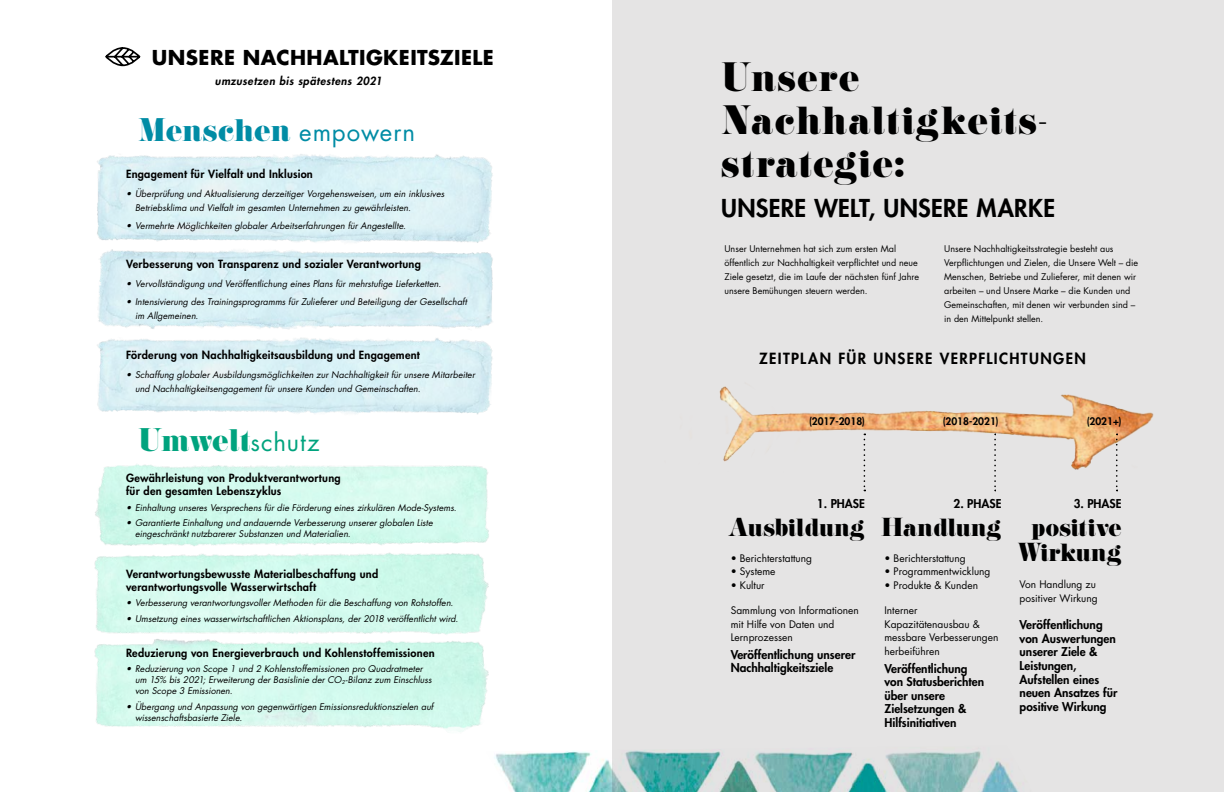
<style>
.page{position:relative;width:1224px;height:792px;background:#fff}
.page>*{position:absolute;margin:0;border:0;box-sizing:border-box;transform-origin:0 0}
.t1{font:38px/43px "Spiffily NF";letter-spacing:.01em;color:#000}
.t2{font:30.3px "Spiffily NF";letter-spacing:-.015em;color:#008ca5}
.t3{font:30.3px "Spiffily NF";letter-spacing:-.015em;color:#00a37e}
.t4{font:24.1px/25.4px "Spiffily NF";letter-spacing:-.03em;color:#000;text-align:center}
.t5{font:800 24px "Futura Std";letter-spacing:.015em;color:#000}
.t6{font:700 20px "Futura Std";letter-spacing:.02em;color:#000}
.t7{font:800 15px "Futura Std";letter-spacing:.09em;color:#000}
.t8{font:800 11.9px/13.5px "Futura Std";color:#000}
.t9{font:800 11px/13.2px "Futura Std";letter-spacing:.02em;color:#000}
.t10{font:italic 800 11px "Futura Std";letter-spacing:.045em;color:#000}
.t11{font:10.2px/13.5px "Futura Std";color:#000}
.t12{font:800 10.2px "Futura Std";color:#000}
.t13{font:italic 9px/11px "Futura Std";letter-spacing:.005em;color:#000}
.t14{font:9px/14px "Futura Std";color:#000}
.s1{font-family:"Futura Std";font-size:24px}
</style>
<div class="page">
<img style="left:494px;top:751px;width:118px;height:41px">
<div style="left:612px;top:0;width:612px;height:792px;background:#e5e4e4"></div>
<img style="left:719px;top:386px;width:435px;height:95px">
<svg style="left:1116px;top:434px;width:2px;height:57px"></svg>
<svg style="left:994px;top:434px;width:2px;height:57px"></svg>
<svg style="left:864px;top:434px;width:1px;height:57px"></svg>
<img style="left:94px;top:464px;width:395px;height:268px">
<img style="left:97px;top:154px;width:396px;height:261px">
<svg style="left:105px;top:47px;width:36px;height:20px"></svg>
<h3 class="t6" style="left:152px;top:44px;width:343px">UNSERE NACHHALTIGKEITSZIELE</h3>
<p class="t10" style="left:215px;top:74px;width:168px">umzusetzen bis spätestens 2021</p>
<h2 class="t2" style="left:138px;top:112px;width:278px">Menschen <span class="s1">empowern</span></h2>
<p class="t9" style="left:126px;top:167px;width:188px">Engagement für Vielfalt und Inklusion</p>
<p class="t13" style="left:135px;top:186px;width:311px;line-height:14px;text-indent:-9px">• Überprüfung und Aktualisierung derzeitiger Vorgehensweisen, um ein inklusives<br>Betriebsklima und Vielfalt im gesamten Unternehmen zu gewährleisten.</p>
<p class="t13" style="left:126px;top:220px;width:281px">• Vermehrte Möglichkeiten globaler Arbeitserfahrungen für Angestellte.</p>
<p class="t9" style="left:126px;top:258px;width:296px">Verbesserung von Transparenz und sozialer Verantwortung</p>
<p class="t13" style="left:126px;top:278px;width:317px">• Vervollständigung und Veröffentlichung eines Plans für mehrstufige Lieferketten.</p>
<p class="t13" style="left:135px;top:295px;width:333px;line-height:14px;text-indent:-9px">• Intensivierung des Trainingsprogramms für Zulieferer und Beteiligung der Gesellschaft im Allgemeinen.</p>
<p class="t9" style="left:126px;top:349px;width:295px">Förderung von Nachhaltigkeitsausbildung und Engagement</p>
<p class="t13" style="left:135px;top:368px;width:341px;line-height:14px;text-indent:-9px">• Schaffung globaler Ausbildungsmöglichkeiten zur Nachhaltigkeit für unsere Mitarbeiter und Nachhaltigkeitsengagement für unsere Kunden und Gemeinschaften.</p>
<h2 class="t3" style="left:138px;top:422px;width:183px">Umwelt<span class="s1">schutz</span></h2>
<p class="t9" style="left:126px;top:471px;width:216px">Gewährleistung von Produktverantwortung für den gesamten Lebenszyklus</p>
<p class="t13" style="left:126px;top:502px;width:332px">• Einhaltung unseres Versprechens für die Förderung eines zirkulären Mode-Systems.</p>
<p class="t13" style="left:135px;top:518px;width:299px;text-indent:-9px">• Garantierte Einhaltung und andauernde Verbesserung unserer globalen Liste eingeschränkt nutzbarerer Substanzen und Materialien.</p>
<p class="t9" style="left:126px;top:567px;width:254px">Verantwortungsbewusste Materialbeschaffung und verantwortungsvolle Wasserwirtschaft</p>
<p class="t13" style="left:126px;top:598px;width:329px">• Verbesserung verantwortungsvoller Methoden für die Beschaffung von Rohstoffen.</p>
<p class="t13" style="left:126px;top:613px;width:334px">• Umsetzung eines wasserwirtschaftlichen Aktionsplans, der 2018 veröffentlicht wird.</p>
<p class="t9" style="left:126px;top:646px;width:310px">Reduzierung von Energieverbrauch und Kohlenstoffemissionen</p>
<p class="t13" style="left:135px;top:664px;width:298px;text-indent:-9px">• Reduzierung von Scope 1 und 2 Kohlenstoffemissionen pro Quadratmeter um 15% bis 2021; Erweiterung der Basislinie der CO<sub>2</sub>-Bilanz zum Einschluss von Scope 3 Emissionen.</p>
<p class="t13" style="left:135px;top:701px;width:300px;text-indent:-9px">• Übergang und Anpassung von gegenwärtigen Emissionsreduktionszielen auf wissenschaftsbasierte Ziele.</p>
<h1 class="t1" style="left:721px;top:57px;width:327px">Unsere<br>Nachhaltigkeits&shy;strategie:</h1>
<h3 class="t5" style="left:721px;top:193px;width:335px">UNSERE WELT, UNSERE MARKE</h3>
<p class="t14" style="left:724px;top:242px;width:196px">Unser Unternehmen hat sich zum ersten Mal öffentlich zur Nachhaltigkeit verpflichtet und neue Ziele gesetzt, die im Laufe der nächsten fünf Jahre unsere Bemühungen steuern werden.</p>
<p class="t14" style="left:944px;top:242px;width:195px">Unsere Nachhaltigkeitsstrategie besteht aus Verpflichtungen und Zielen, die Unsere Welt – die Menschen, Betriebe und Zulieferer, mit denen wir arbeiten – und Unsere Marke – die Kunden und Gemeinschaften, mit denen wir verbunden sind – in den Mittelpunkt stellen.</p>
<h3 class="t7" style="left:759px;top:349px;width:328px">ZEITPLAN FÜR UNSERE VERPFLICHTUNGEN</h3>
<p class="t12" style="left:809px;top:415px;width:57px">(2017-2018)</p>
<p class="t12" style="left:943px;top:415px;width:57px">(2018-2021)</p>
<p class="t12" style="left:1087px;top:415px;width:36px">(2021+)</p>
<h3 class="t8" style="left:817px;top:497px;width:49px">1. PHASE</h3>
<h3 class="t8" style="left:954px;top:497px;width:49px">2. PHASE</h3>
<h3 class="t8" style="left:1074px;top:497px;width:49px">3. PHASE</h3>
<h3 class="t4" style="left:728px;top:515px;width:139px">Ausbildung</h3>
<p class="t11" style="left:731px;top:551px;width:83px">• Berichterstattung</p>
<p class="t11" style="left:731px;top:565px;width:46px">• Systeme</p>
<p class="t11" style="left:731px;top:578px;width:35px">• Kultur</p>
<p class="t11" style="left:731px;top:604px;width:130px">Sammlung von Informationen mit Hilfe von Daten und<br>Lernprozessen</p>
<h3 class="t8" style="left:731px;top:648px;width:126px">Veröffentlichung unserer<br>Nachhaltigkeitsziele</h3>
<h3 class="t4" style="left:881px;top:515px;width:122px">Handlung</h3>
<p class="t11" style="left:885px;top:551px;width:83px">• Berichterstattung</p>
<p class="t11" style="left:885px;top:565px;width:107px">• Programmentwicklung</p>
<p class="t11" style="left:885px;top:578px;width:95px">• Produkte &amp; Kunden</p>
<p class="t11" style="left:885px;top:604px;width:115px">Interner<br>Kapazitätenausbau &amp; messbare Verbesserungen herbeiführen</p>
<h3 class="t8" style="left:885px;top:662px;width:101px">Veröffentlichung von Statusberichten über unsere<br>Zielsetzungen &amp;<br>Hilfsinitiativen</h3>
<h3 class="t4" style="left:1018px;top:515px;width:106px">positive<br>Wirkung</h3>
<p class="t11" style="left:1020px;top:578px;width:80px">Von Handlung zu positiver Wirkung</p>
<h3 class="t8" style="left:1020px;top:618px;width:99px">Veröffentlichung von Auswertungen unserer Ziele &amp;<br>Leistungen,<br>Aufstellen eines neuen Ansatzes für positive Wirkung</h3>
</div>
